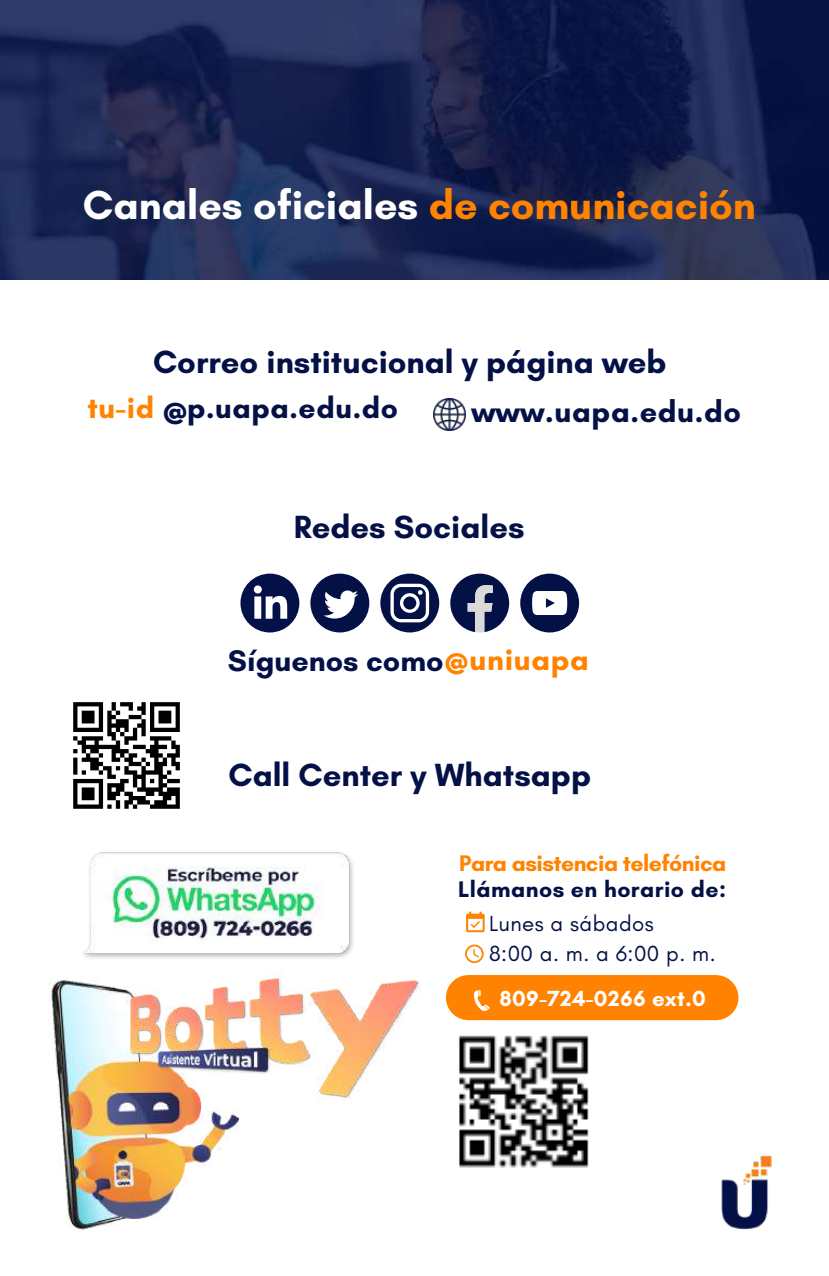
<style>
.page{position:relative;width:829px;height:1276px;background:#fff}
.page>*{position:absolute;margin:0;border:0;box-sizing:border-box;transform-origin:0 0}
.t1{font:700 41.18px "Glacial Indifference";color:#fff}
.t2{font:700 32.62px "Glacial Indifference";color:#041147}
.t3{font:700 30.6px "Glacial Indifference";letter-spacing:.02em;color:#041147}
.t4{font:700 30.38px "Glacial Indifference";color:#041147}
.t5{font:700 29.93px "Glacial Indifference";letter-spacing:.02em;color:#041147}
.t6{font:700 22.95px "Glacial Indifference";letter-spacing:-.025em;color:#ff8300}
.t7{font:700 22.95px "Glacial Indifference";letter-spacing:.02em;color:#041147}
.t8{font:22.28px/30.8px "Glacial Indifference";letter-spacing:.02em;color:#041147}
.t9{font:700 22.28px "Glacial Indifference";letter-spacing:.02em;color:#fff}
.s1{color:#ff8300}
</style>
<div class="page">
<svg style="left:380px;top:574px;width:59px;height:58px"></svg>
<svg style="left:450px;top:574px;width:59px;height:58px"></svg>
<svg style="left:310px;top:574px;width:59px;height:58px"></svg>
<svg style="left:240px;top:574px;width:59px;height:58px"></svg>
<svg style="left:520px;top:574px;width:59px;height:58px"></svg>
<img style="left:0;top:0;width:829px;height:280px">
<div style="left:468px;top:975px;width:248px;height:45px;background:#ff8300"></div>
<svg style="left:474px;top:990px;width:15px;height:21px"></svg>
<svg style="left:466px;top:911px;width:18px;height:21px"></svg>
<svg style="left:465px;top:944px;width:18px;height:19px"></svg>
<img style="left:51px;top:980px;width:188px;height:250px">
<img style="left:126px;top:978px;width:294px;height:125px">
<img style="left:82px;top:852px;width:271px;height:106px">
<img style="left:721px;top:1155px;width:51px;height:75px">
<img style="left:433px;top:399px;width:32px;height:32px">
<svg style="left:73px;top:702px;width:107px;height:107px"></svg>
<div style="left:150px;top:804px;width:30px;height:5px;background:#000"></div>
<img style="left:459px;top:1035px;width:130px;height:133px">
<p class="t1" style="left:83px;top:180px;width:674px">Canales oficiales <span class="s1">de comunicación</span></p>
<p class="t2" style="left:153px;top:342px;width:515px">Correo institucional y página web</p>
<p class="t5" style="left:87px;top:389px;width:312px"><span class="s1">tu-id</span> <sub>@</sub>p.uapa.edu.do</p>
<p class="t3" style="left:471px;top:393px;width:271px">www.uapa.edu.do</p>
<p class="t2" style="left:294px;top:507px;width:232px">Redes Sociales</p>
<p class="t4" style="left:228px;top:642px;width:362px">Síguenos como<sub>@</sub><span class="s1">uniuapa</span></p>
<p class="t2" style="left:228px;top:755px;width:364px">Call Center y Whatsapp</p>
<p class="t6" style="left:459px;top:849px;width:268px">Para asistencia telefónica</p>
<p class="t7" style="left:458px;top:875px;width:269px">Llámanos en horario de:</p>
<p class="t8" style="left:489px;top:907px;width:228px">Lunes a sábados<br>8:00 a. m. a 6:00 p. m.</p>
<p class="t9" style="left:499px;top:985px;width:208px">809-724-0266 ext.0</p>
</div>
